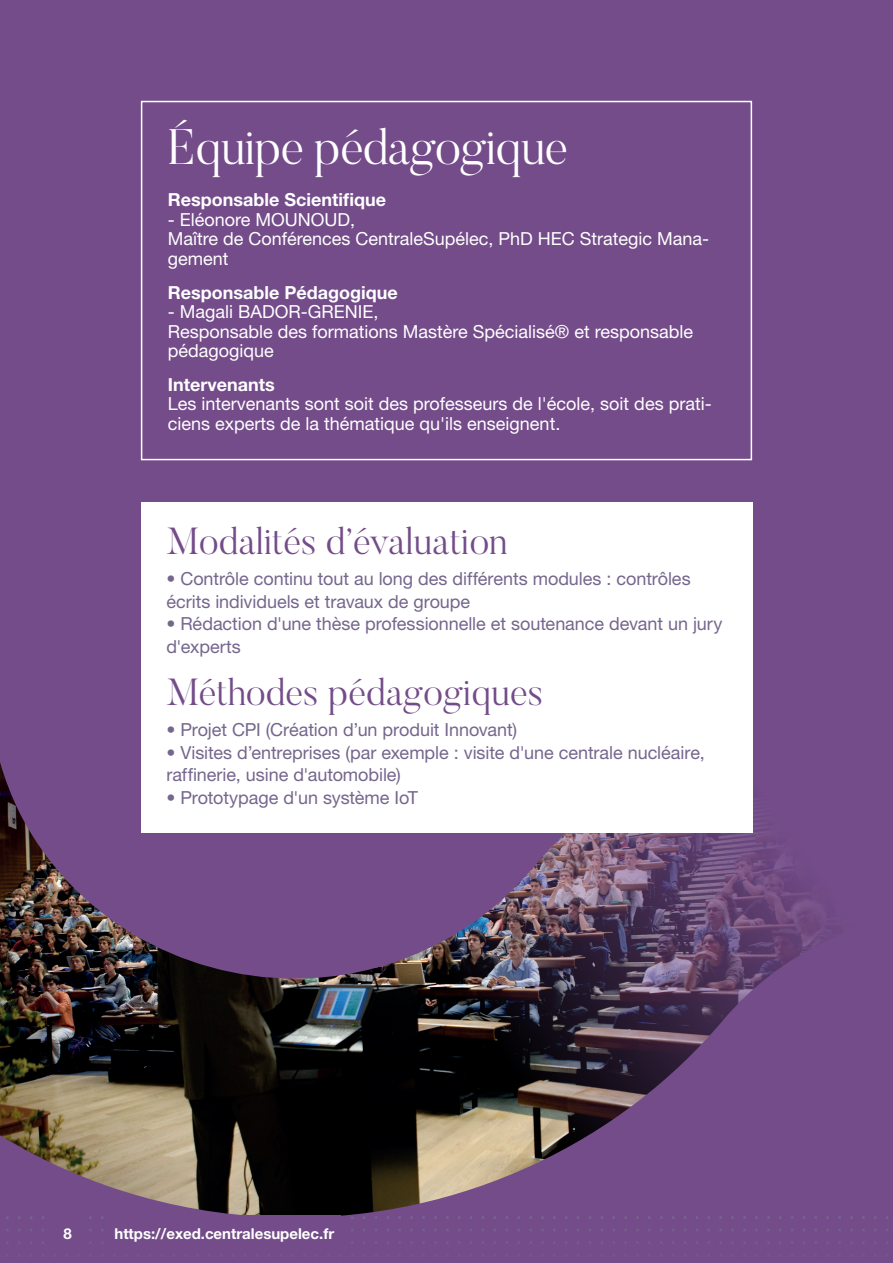
<style>
.page{position:relative;width:893px;height:1263px;background:#734c89}
.page>*{position:absolute;margin:0;border:0;box-sizing:border-box;transform-origin:0 0}
.t1{font:300 49.5px "Butler";letter-spacing:-.02em;color:#fff}
.t2{font:300 37.5px "Butler";color:#734c89}
.t3{font:18px/22.5px "Helvetica Neue LT Std";letter-spacing:-.005em;color:#75668d}
.t4{font:18px/19.5px "Helvetica Neue LT Std";color:#fff}
.t5{font:700 18px "Helvetica Neue LT Std";color:#fff}
.t6{font:700 15px "Helvetica Neue LT Std";color:#fff}
</style>
<div class="page">
<img style="left:0;top:676px;width:889px;height:542px">
<div style="left:141px;top:502px;width:611px;height:331px;background:#fff"></div>
<div style="left:141px;top:101px;width:611px;height:359px;border:2px solid #fff"></div>
<div style="left:47px;top:1215px;width:42px;height:37px;background:#734c89"></div>
<div style="left:107px;top:1215px;width:234px;height:37px;background:#734c89"></div>
<h1 class="t1" style="left:168px;top:116px;width:402px">Équipe pédagogique</h1>
<p class="t5" style="left:168px;top:189px;width:220px">Responsable Scientifique</p>
<p class="t4" style="left:168px;top:210px;width:543px">- Eléonore MOUNOUD,<br>Maître de Conférences CentraleSupélec, PhD HEC Strategic Mana&shy;gement</p>
<p class="t5" style="left:168px;top:281px;width:231px">Responsable Pédagogique</p>
<p class="t4" style="left:168px;top:302px;width:527px">- Magali BADOR-GRENIE,<br>Responsable des formations Mastère Spécialisé® et responsable pédagogique</p>
<p class="t5" style="left:168px;top:373px;width:109px">Intervenants</p>
<p class="t4" style="left:168px;top:394px;width:545px">Les intervenants sont soit des professeurs de l'école, soit des prati&shy;ciens experts de la thématique qu'ils enseignent.</p>
<h2 class="t2" style="left:166px;top:517px;width:343px">Modalités d’évaluation</h2>
<p class="t3" style="left:166px;top:567px;width:526px">• Contrôle continu tout au long des différents modules : contrôles écrits individuels et travaux de groupe</p>
<p class="t3" style="left:166px;top:612px;width:558px">• Rédaction d'une thèse professionnelle et soutenance devant un jury d'experts</p>
<h2 class="t2" style="left:166px;top:668px;width:379px">Méthodes pédagogiques</h2>
<p class="t3" style="left:166px;top:718px;width:352px">• Projet CPI (Création d’un produit Innovant)</p>
<p class="t3" style="left:166px;top:741px;width:540px">• Visites d’entreprises (par exemple : visite d'une centrale nucléaire, raffinerie, usine d'automobile)</p>
<p class="t3" style="left:166px;top:786px;width:253px">• Prototypage d'un système IoT</p>
<p class="t6" style="left:64px;top:1224px;width:10px">8</p>
<p class="t6" style="left:114px;top:1224px;width:221px">https://exed.centralesupelec.fr</p>
</div>
